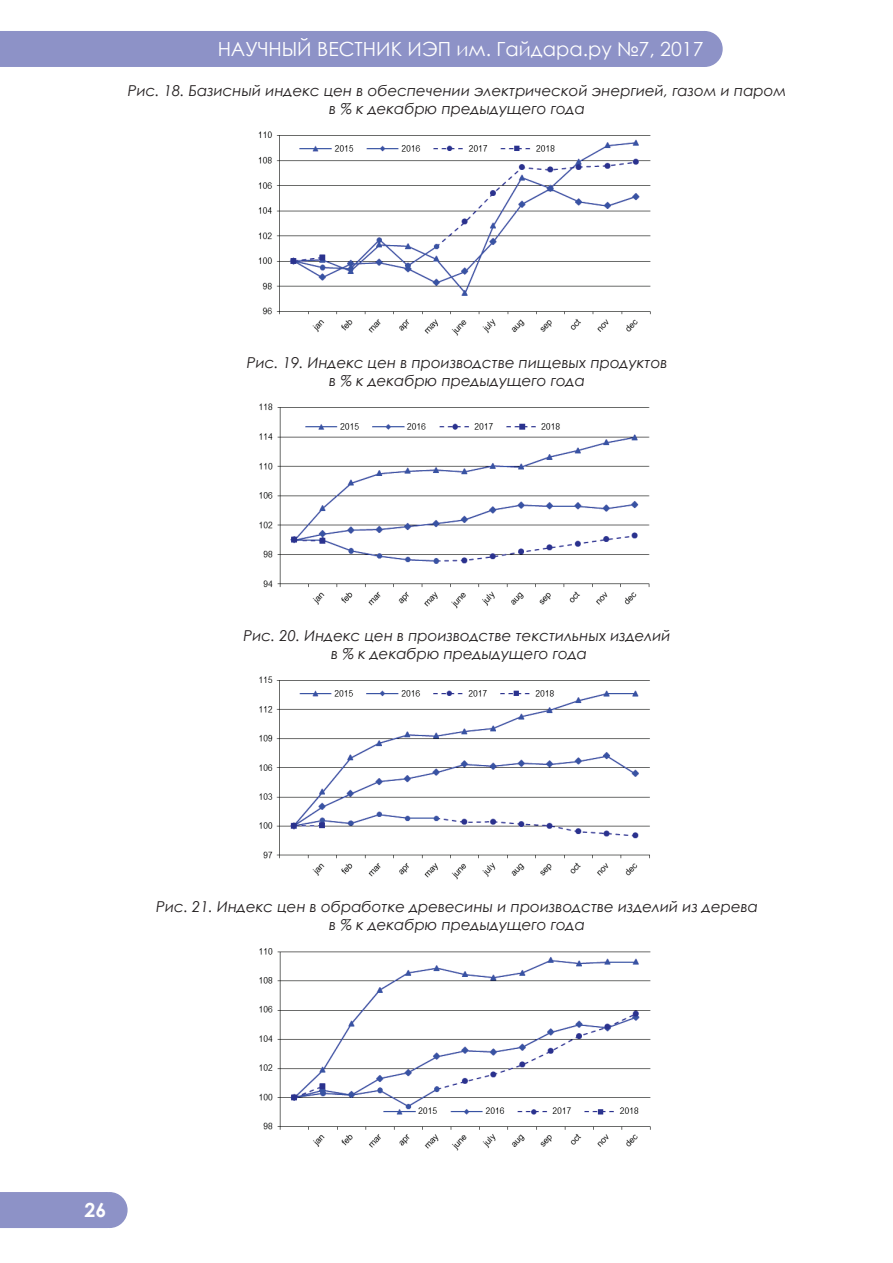
<style>
.page{position:relative;width:893px;height:1263px;background:#fff}
.page>*{position:absolute;margin:0;border:0;box-sizing:border-box;transform-origin:0 0}
.t1{font:19.5px "Century Gothic";color:#fff}
.t2{font:700 19.5px "Century Gothic";color:#fff}
.t3{font:italic 15px/18px "Century Gothic";color:#231f20;text-align:center}
</style>
<div class="page">
<div style="left:687px;top:32px;width:35px;height:34px;background:#8d92c7;border-radius:50%"></div>
<div style="left:687px;top:31px;width:36px;height:36px;border:2px solid #8d92c7;border-radius:50%"></div>
<div style="left:0;top:31px;width:705px;height:36px;background:#8d92c7"></div>
<div style="left:92px;top:1193px;width:35px;height:34px;background:#8d92c7;border-radius:50%"></div>
<div style="left:92px;top:1192px;width:36px;height:36px;border:2px solid #8d92c7;border-radius:50%"></div>
<div style="left:0;top:1192px;width:108px;height:36px;background:#8d92c7"></div>
<img style="left:258px;top:131px;width:393px;height:205px">
<img style="left:259px;top:403px;width:391px;height:206px">
<img style="left:259px;top:676px;width:391px;height:204px">
<img style="left:259px;top:948px;width:392px;height:203px">
<h1 class="t1" style="left:218px;top:36px;width:55px">НАУЧНЫЙ</h1>
<h1 class="t1" style="left:317px;top:36px;width:13px">ВЕСТНИК</h1>
<h1 class="t1" style="left:408px;top:36px;width:15px">ИЭП</h1>
<h1 class="t1" style="left:457px;top:36px;width:248px">им. Гайдара.ру №7, 2017</h1>
<p class="t3" style="left:128px;top:82px;width:660px">Рис. 18. Базисный индекс цен в обеспечении электрической энергией, газом и паром в % к декабрю предыдущего года</p>
<p class="t3" style="left:247px;top:354px;width:422px">Рис. 19. Индекс цен в производстве пищевых продуктов в % к декабрю предыдущего года</p>
<p class="t3" style="left:244px;top:626px;width:429px">Рис. 20. Индекс цен в производстве текстильных изделий в % к декабрю предыдущего года</p>
<p class="t3" style="left:156px;top:897px;width:603px">Рис. 21. Индекс цен в обработке древесины и производстве изделий из дерева в % к декабрю предыдущего года</p>
<h1 class="t2" style="left:84px;top:1195px;width:23px">26</h1>
</div>
